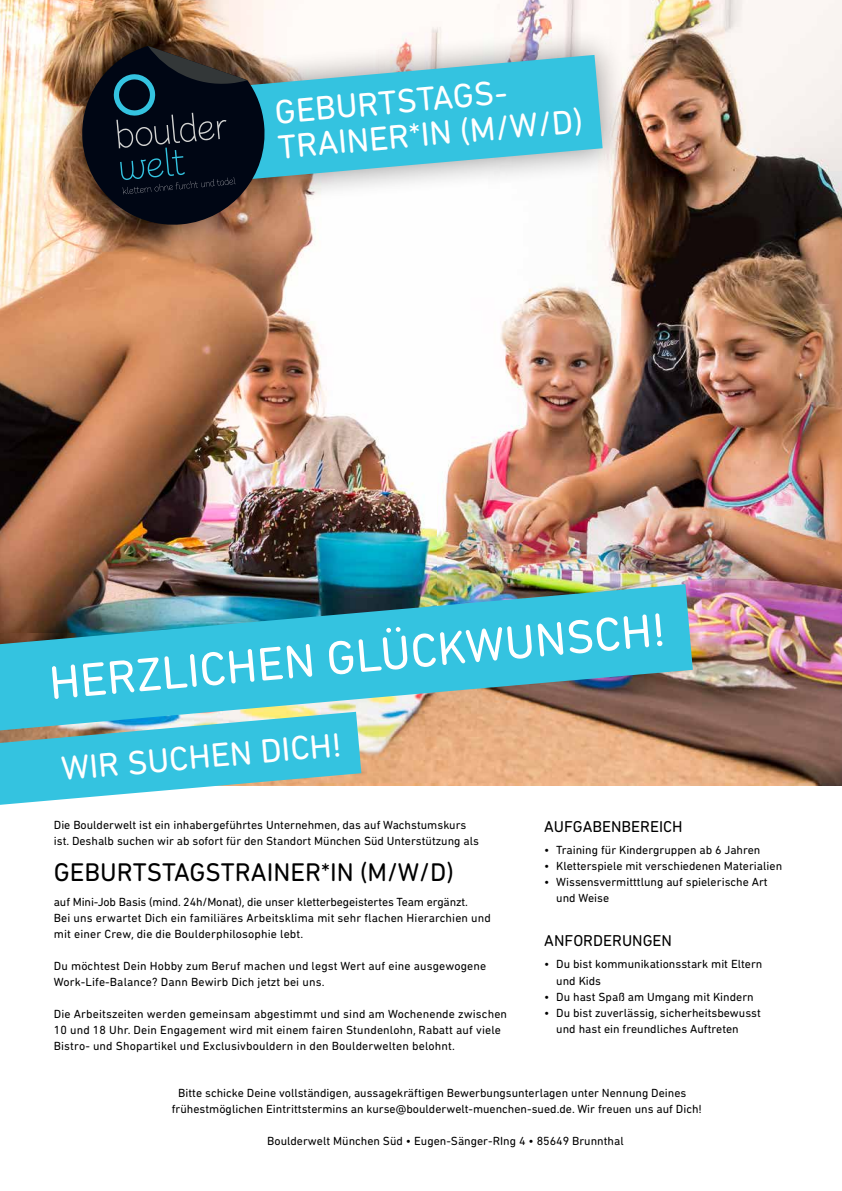
<style>
.page{position:relative;width:842px;height:1191px;background:#fff}
.page>*{position:absolute;margin:0;border:0;box-sizing:border-box;transform-origin:0 0}
.t1{font:47.7px "DIN Next Rounded LT Pro";color:#fff}
.t2{font:34.2px/35px "DIN Next Rounded LT Pro";color:#fff}
.t3{font:26px "DIN Next Rounded LT Pro";color:#000}
.t4{font:16px "DIN Next Rounded LT Pro";color:#000}
.t5{font:12px/16px "DIN Next Rounded LT Pro";color:#000}
</style>
<div class="page">
<img style="left:361px;top:0;width:481px;height:785px">
<img style="left:0;top:0;width:437px;height:584px">
<div style="left:53px;top:19px;width:578px;height:234px;background:#000;opacity:.4"></div>
<svg style="left:269px;top:55px;width:334px;height:130px;background:#64c9dd"></svg>
<svg style="left:79px;top:46px;width:190px;height:183px;background:#292a2d"></svg>
<img style="left:0;top:584px;width:693px;height:146px">
<svg style="left:0;top:712px;width:361px;height:93px"></svg>
<h2 class="t2" style="left:273px;top:94px;width:308px;rotate:-5deg">GEBURTSTAGS-<br>TRAINER*IN (M/W/D)</h2>
<h1 class="t1" style="left:47px;top:655px;width:620px;rotate:-5deg">HERZLICHEN GLÜCKWUNSCH!</h1>
<h2 class="t2" style="left:60px;top:751px;width:283px;rotate:-5deg">WIR SUCHEN DICH!</h2>
<p class="t5" style="left:54px;top:816px;width:427px">Die Boulderwelt ist ein inhabergeführtes Unternehmen, das auf Wachstumskurs ist. Deshalb suchen wir ab sofort für den Standort München Süd Unterstützung als</p>
<h3 class="t3" style="left:54px;top:856px;width:401px">GEBURTSTAGSTRAINER*IN (M/W/D)</h3>
<p class="t5" style="left:54px;top:893px;width:439px">auf Mini-Job Basis (mind. 24h/Monat), die unser kletterbegeistertes Team ergänzt.<br>Bei uns erwartet Dich ein familiäres Arbeitsklima mit sehr flachen Hierarchien und mit einer Crew, die die Boulderphilosophie lebt.</p>
<p class="t5" style="left:54px;top:957px;width:434px">Du möchtest Dein Hobby zum Beruf machen und legst Wert auf eine ausgewogene<br>Work-Life-Balance? Dann Bewirb Dich jetzt bei uns.</p>
<p class="t5" style="left:54px;top:1005px;width:455px">Die Arbeitszeiten werden gemeinsam abgestimmt und sind am Wochenende zwischen<br>10 und 18 Uhr. Dein Engagement wird mit einem fairen Stundenlohn, Rabatt auf viele<br>Bistro- und Shopartikel und Exclusivbouldern in den Boulderwelten belohnt.</p>
<h3 class="t4" style="left:544px;top:817px;width:140px">AUFGABENBEREICH</h3>
<p class="t5" style="left:544px;top:841px;width:218px">• Training für Kindergruppen ab 6 Jahren</p>
<p class="t5" style="left:544px;top:857px;width:239px">• Kletterspiele mit verschiedenen Materialien</p>
<p class="t5" style="left:556px;top:873px;width:213px;text-indent:-12px">• Wissensvermitttlung auf spielerische Art und Weise</p>
<h3 class="t4" style="left:544px;top:931px;width:129px">ANFORDERUNGEN</h3>
<p class="t5" style="left:556px;top:956px;width:208px;text-indent:-12px">• Du bist kommunikationsstark mit Eltern und Kids</p>
<p class="t5" style="left:544px;top:988px;width:211px">• Du hast Spaß am Umgang mit Kindern</p>
<p class="t5" style="left:556px;top:1004px;width:206px;text-indent:-12px">• Du bist zuverlässig, sicherheitsbewusst und hast ein freundliches Auftreten</p>
<p class="t5" style="left:172px;top:1085px;width:532px;text-indent:7px">Bitte schicke Deine vollständigen, aussagekräftigen Bewerbungsunterlagen unter Nennung Deines frühestmöglichen Eintrittstermins an kurse@boulderwelt-muenchen-sued.de. Wir freuen uns auf Dich!</p>
<p class="t5" style="left:267px;top:1133px;width:358px">Boulderwelt München Süd • Eugen-Sänger-RIng 4 • 85649 Brunnthal</p>
</div>
